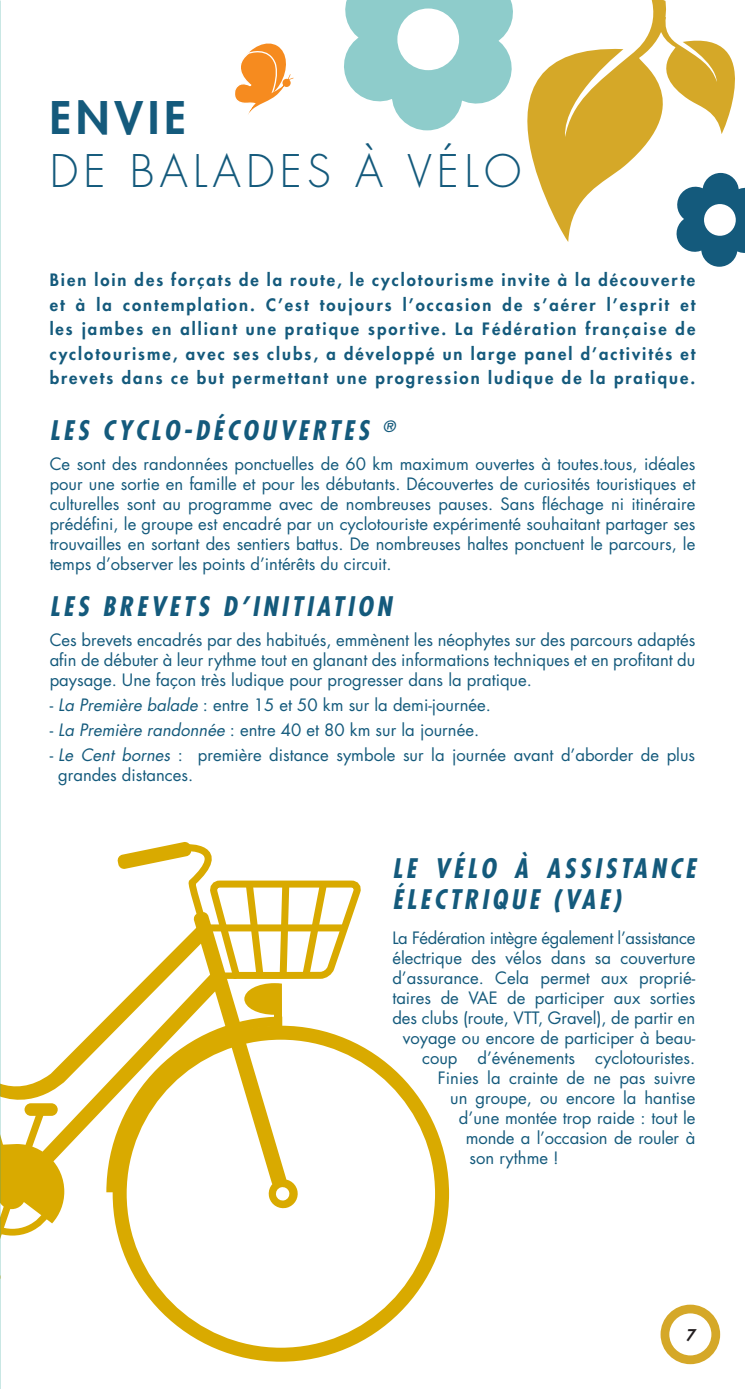
<style>
.page{position:relative;width:745px;height:1389px;background:#fff}
.page>*{position:absolute;margin:0;border:0;box-sizing:border-box;transform-origin:0 0}
.t1{font:300 43.75px "Futura";letter-spacing:.12em;color:#145a7c}
.t2{font:800 43.75px "Futura";letter-spacing:.12em;color:#145a7c}
.t3{font:italic 700 condensed 26.25px/31.5px "Futura";letter-spacing:.14em;color:#145a7c}
.t4{font:16.62px/19.9px "Futura";color:#145a7c;text-align:justify}
.t5{font:800 16.62px/24.5px "Futura";letter-spacing:.12em;color:#145a7c;text-align:justify}
.t6{font:16.62px "Futura";letter-spacing:-.02em;color:#145a7c}
.t7{font:italic 800 15.75px "Futura";color:#231f20}
.s1{font-style:italic}
</style>
<div class="page">
<svg style="left:139px;top:1046px;width:310px;height:316px"></svg>
<svg style="left:0;top:841px;width:362px;height:444px"></svg>
<div style="left:274px;top:1013px;width:8px;height:7px;background:#d9aa00"></div>
<div style="left:660px;top:1305px;width:59px;height:59px;border:9px solid #d5a828;border-radius:50%"></div>
<svg style="left:446px;top:0;width:220px;height:242px"></svg>
<svg style="left:645px;top:17px;width:90px;height:119px"></svg>
<div style="left:391px;top:60px;width:71px;height:70px;border:15px solid #8ecccb;border-radius:50%"></div>
<svg style="left:344px;top:0;width:174px;height:120px"></svg>
<div style="left:400px;top:12px;width:56px;height:55px;background:#fff;border-radius:50%"></div>
<div style="left:397px;top:9px;width:62px;height:61px;border:6px solid #fff;border-radius:50%"></div>
<div style="left:702px;top:173px;width:36px;height:36px;border:8px solid #145a7c;border-radius:50%"></div>
<div style="left:700px;top:230px;width:37px;height:37px;border:8px solid #145a7c;border-radius:50%"></div>
<svg style="left:676px;top:178px;width:68px;height:84px"></svg>
<div style="left:705px;top:206px;width:28px;height:28px;background:#fff;border-radius:50%"></div>
<div style="left:703px;top:204px;width:32px;height:32px;border:3px solid #fff;border-radius:50%"></div>
<svg style="left:235px;top:43px;width:58px;height:72px"></svg>
<hr style="left:0;top:25px;width:2px;height:336px;background:#231f20;opacity:.2">
<h1 class="t2" style="left:50px;top:89px;width:137px">ENVIE</h1>
<h1 class="t1" style="left:50px;top:143px;width:473px">DE BALADES À VÉLO</h1>
<p class="t5" style="left:50px;top:267px;width:646px">Bien loin des forçats de la route, le cyclotourisme invite à la découverte et à la contemplation. C’est toujours l’occasion de s’aérer l’esprit et les jambes en alliant une pratique sportive. La Fédération française de cyclotourisme, avec ses clubs, a développé un large panel d’activités et brevets dans ce but permettant une progression ludique de la pratique.</p>
<h2 class="t3" style="left:50px;top:415px;width:347px">LES CYCLO-DÉCOUVERTES <sup>®</sup></h2>
<p class="t4" style="left:50px;top:454px;width:646px">Ce sont des randonnées ponctuelles de 60 km maximum ouvertes à toutes.tous, idéales pour une sortie en famille et pour les débutants. Découvertes de curiosités touristiques et culturelles sont au programme avec de nombreuses pauses. Sans fléchage ni itinéraire prédéfini, le groupe est encadré par un cyclotouriste expérimenté souhaitant partager ses trouvailles en sortant des sentiers battus. De nombreuses haltes ponctuent le parcours, le temps d’observer les points d’intérêts du circuit.</p>
<h2 class="t3" style="left:50px;top:591px;width:343px">LES BREVETS D’INITIATION</h2>
<p class="t4" style="left:50px;top:630px;width:646px">Ces brevets encadrés par des habitués, emmènent les néophytes sur des parcours adaptés afin de débuter à leur rythme tout en glanant des informations techniques et en profitant du paysage. Une façon très ludique pour progresser dans la pratique.</p>
<p class="t4" style="left:50px;top:695px;width:442px">- <span class="s1">La Première balade</span> : entre 15 et 50 km sur la demi-journée.</p>
<p class="t4" style="left:50px;top:720px;width:430px">- <span class="s1">La Première randonnée</span> : entre 40 et 80 km sur la journée.</p>
<p class="t4" style="left:58px;top:745px;width:638px;text-indent:-9px">- <span class="s1">Le Cent bornes</span> : première distance symbole sur la journée avant d’aborder de plus grandes distances.</p>
<h2 class="t3" style="left:392px;top:852px;width:304px">LE VÉLO À ASSISTANCE<br>ÉLECTRIQUE (VAE)</h2>
<p class="t6" style="left:392px;top:927px;width:304px">La Fédération intègre également l’assistance</p>
<p class="t4" style="left:392px;top:948px;width:304px">électrique des vélos dans sa couverture</p>
<p class="t4" style="left:392px;top:968px;width:304px">d’assurance. Cela permet aux proprié-</p>
<p class="t4" style="left:392px;top:988px;width:304px">taires de VAE de participer aux sorties</p>
<p class="t4" style="left:392px;top:1008px;width:304px">des clubs (route, VTT, Gravel), de partir en</p>
<p class="t4" style="left:402px;top:1028px;width:294px">voyage ou encore de participer à beau-</p>
<p class="t4" style="left:422px;top:1048px;width:274px">coup d’événements cyclotouristes.</p>
<p class="t4" style="left:437px;top:1067px;width:259px">Finies la crainte de ne pas suivre</p>
<p class="t4" style="left:450px;top:1087px;width:246px">un groupe, ou encore la hantise</p>
<p class="t4" style="left:458px;top:1107px;width:238px">d’une montée trop raide : tout le</p>
<p class="t4" style="left:465px;top:1127px;width:231px">monde a l’occasion de rouler à</p>
<p class="t4" style="left:469px;top:1147px;width:91px">son rythme !</p>
<p class="t7" style="left:685px;top:1324px;width:11px">7</p>
</div>
